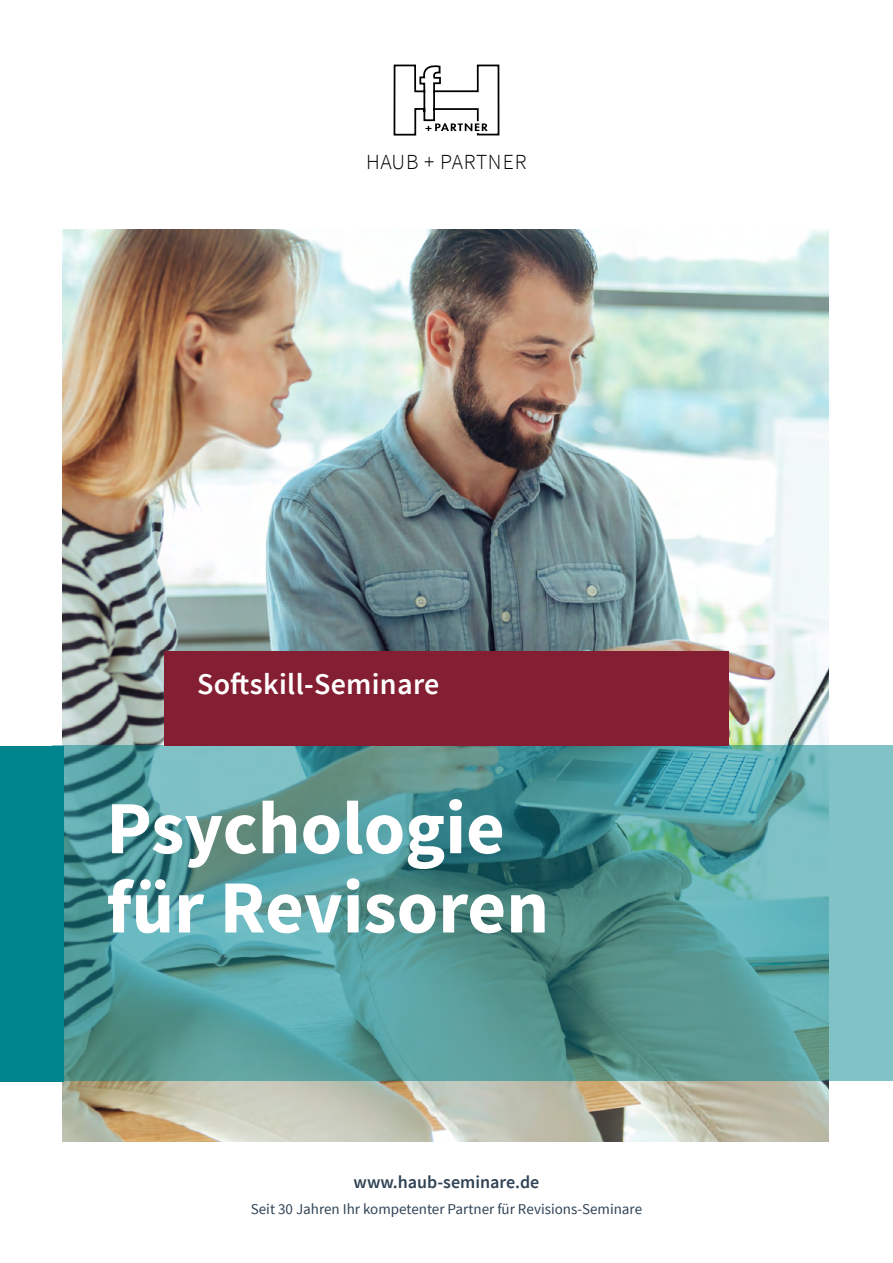
<style>
.page{position:relative;width:893px;height:1263px;background:#fff}
.page>*{position:absolute;margin:0;border:0;box-sizing:border-box;transform-origin:0 0}
.t1{font:700 75px "Source Sans Pro";color:#fff}
.t2{font:600 30px "Source Sans Pro";letter-spacing:.01em;color:#fff}
.t3{font:300 21.45px "Source Sans Pro";letter-spacing:.03em;color:#000}
.t4{font:600 18px "Source Sans Pro";color:#304355}
.t5{font:15px "Source Sans Pro";color:#304355}
</style>
<div class="page">
<img style="left:63px;top:230px;width:765px;height:912px">
<svg style="left:64px;top:746px;width:829px;height:335px;background:#569a9a"></svg>
<div style="left:0;top:746px;width:64px;height:335px;background:#00858e"></div>
<div style="left:164px;top:651px;width:565px;height:95px;background:#841e32"></div>
<svg style="left:393px;top:64px;width:107px;height:72px"></svg>
<h3 class="t3" style="left:366px;top:149px;width:162px">HAUB + PARTNER</h3>
<h2 class="t2" style="left:197px;top:665px;width:244px">Softskill-Seminare</h2>
<p class="t1" style="left:106px;top:780px;width:400px">Psychologie</p>
<p class="t1" style="left:106px;top:859px;width:444px">für Revisoren</p>
<p class="t4" style="left:354px;top:1171px;width:187px">www.haub-seminare.de</p>
<p class="t5" style="left:251px;top:1199px;width:393px">Seit 30 Jahren Ihr kompetenter Partner für Revisions-Seminare</p>
</div>
